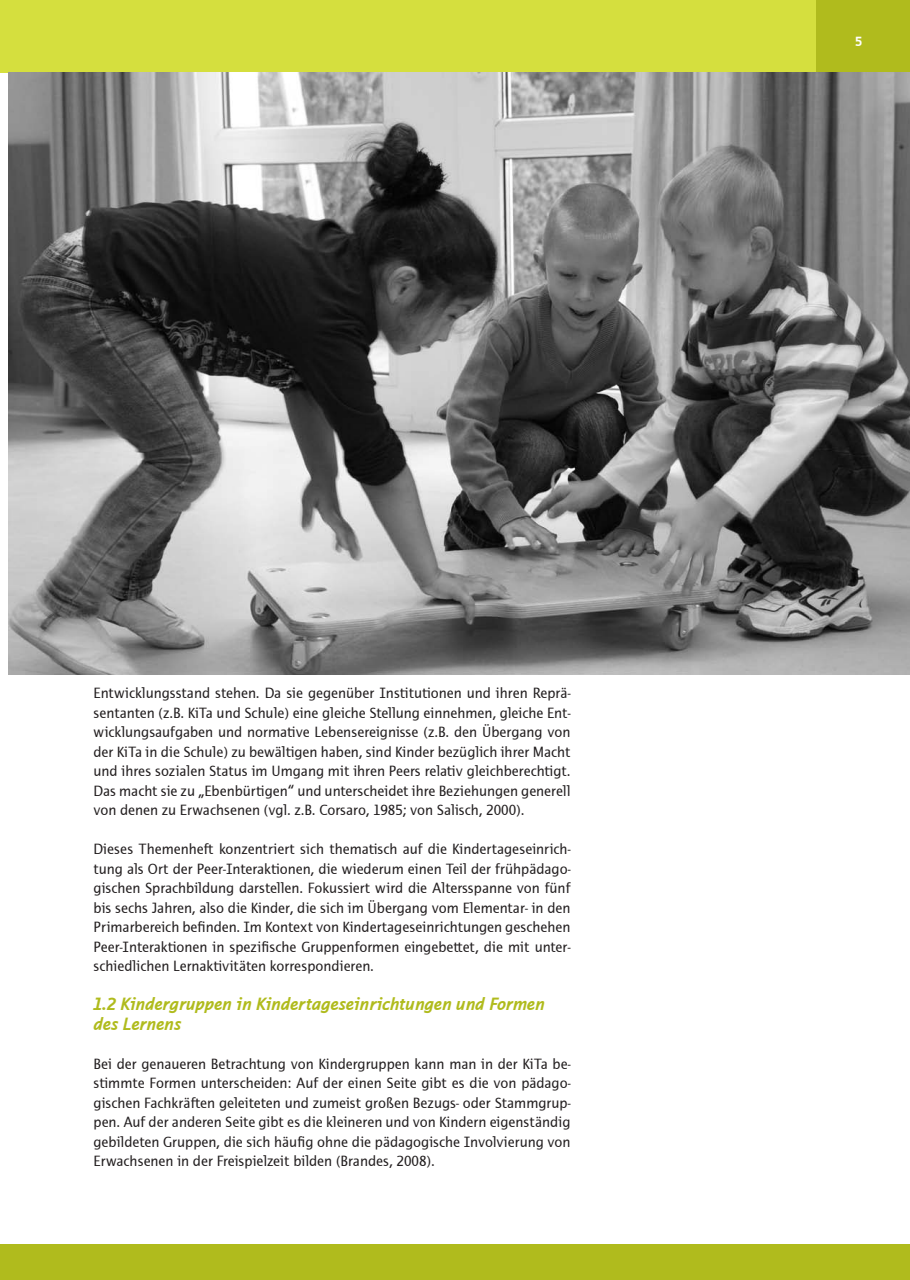
<style>
.page{position:relative;width:910px;height:1280px;background:#fff}
.page>*{position:absolute;margin:0;border:0;box-sizing:border-box;transform-origin:0 0}
.Zwischenüberschrifte{font:italic 700 18px/19.5px "Thordis Sans EF";letter-spacing:-.015em;color:#b0bb1d}
.Fließtext{font:15px/19.5px "Thordis Sans EF";color:#231f20;text-align:justify}
.t1{font:700 13.5px "Thordis Sans EF";color:#fff}
</style>
<div class="page">
<div style="left:0;top:1244px;width:9px;height:36px;background:#b0bb1d"></div>
<div style="left:0;top:0;width:9px;height:72px;background:#d5df3e"></div>
<div style="left:9px;top:1244px;width:901px;height:36px;background:#b0bb1d"></div>
<div style="left:9px;top:0;width:901px;height:72px;background:#d5df3e"></div>
<div style="left:816px;top:0;width:94px;height:72px;background:#b0bb1d"></div>
<img style="left:9px;top:72px;width:901px;height:602px">
<p class="Fließtext" style="left:94px;top:683px;width:478px">Entwicklungsstand stehen. Da sie gegenüber Institutionen und ihren Reprä&shy;sentanten (z.B. KiTa und Schule) eine gleiche Stellung einnehmen, gleiche Ent&shy;wicklungsaufgaben und normative Lebensereignisse (z.B. den Übergang von der KiTa in die Schule) zu bewältigen haben, sind Kinder bezüglich ihrer Macht und ihres sozialen Status im Umgang mit ihren Peers relativ gleichberechtigt.<br>Das macht sie zu „Ebenbürtigen“ und unterscheidet ihre Beziehungen generell von denen zu Erwachsenen (vgl. z.B. Corsaro, 1985; von Salisch, 2000).</p>
<p class="Fließtext" style="left:94px;top:839px;width:478px">Dieses Themenheft konzentriert sich thematisch auf die Kindertageseinrich&shy;tung als Ort der Peer-Interaktionen, die wiederum einen Teil der frühpädago&shy;gischen Sprachbildung darstellen. Fokussiert wird die Altersspanne von fünf bis sechs Jahren, also die Kinder, die sich im Übergang vom Elementar- in den Primarbereich befinden. Im Kontext von Kindertageseinrichtungen geschehen Peer-Interaktionen in spezifische Gruppenformen eingebettet, die mit unter&shy;schiedlichen Lernaktivitäten korrespondieren.</p>
<p class="Zwischenüberschrifte" style="left:94px;top:994px;width:453px">1.2 Kindergruppen in Kindertageseinrichtungen und Formen des Lernens</p>
<p class="Fließtext" style="left:94px;top:1054px;width:478px">Bei der genaueren Betrachtung von Kindergruppen kann man in der KiTa be&shy;stimmte Formen unterscheiden: Auf der einen Seite gibt es die von pädago&shy;gischen Fachkräften geleiteten und zumeist großen Bezugs- oder Stammgrup&shy;pen. Auf der anderen Seite gibt es die kleineren und von Kindern eigenständig gebildeten Gruppen, die sich häufig ohne die pädagogische Involvierung von Erwachsenen in der Freispielzeit bilden (Brandes, 2008).</p>
<p class="t1" style="left:855px;top:34px;width:9px">5</p>
</div>
